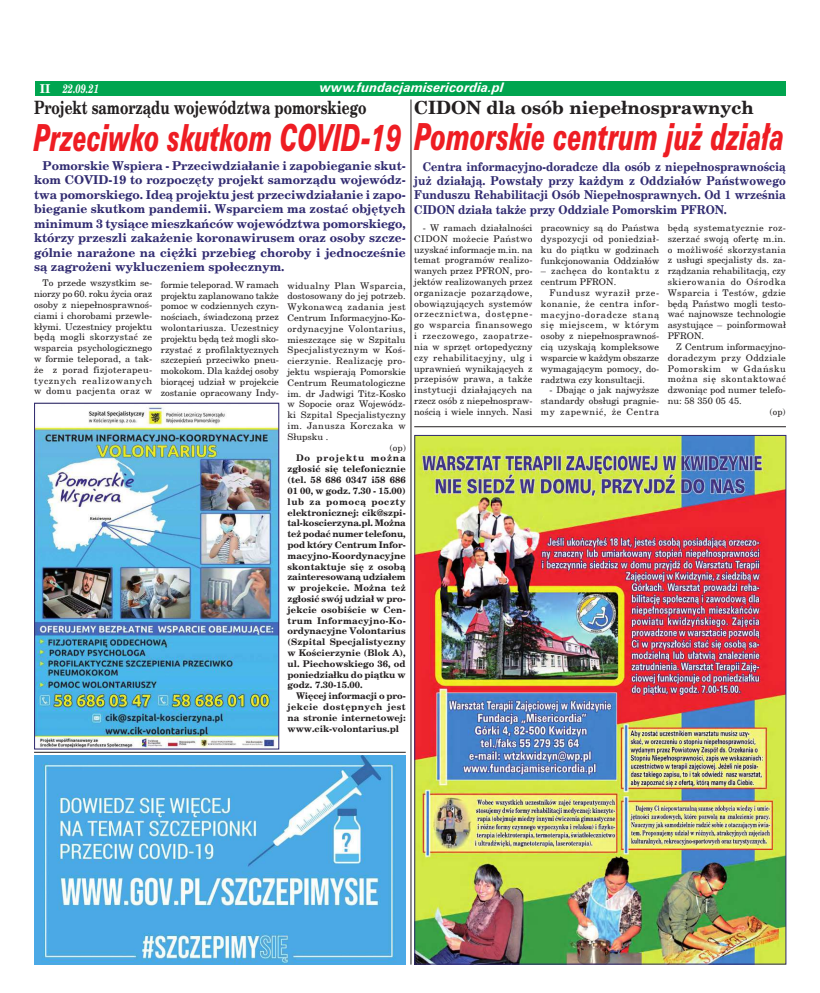
<style>
.page{position:relative;width:820px;height:993px;background:#fff}
.page>*{position:absolute;margin:0;border:0;box-sizing:border-box;transform-origin:0 0}
.t1{font:italic 34px "Zurich Blk PL";color:#ee1d23;scale:.63 1}
.t2{font:italic 34px "Zurich Blk PL";color:#ee1d23;scale:.62 1}
.t3{font:700 18px "New Brunswick";color:#231f20;scale:.76 1}
.t4{font:700 18px "New Brunswick";color:#231f20}
.t5{font:700 12px/14.4px "New Brunswick";color:#312b71;text-align:justify}
.t6{font:700 12px/14.4px "New Brunswick";color:#312b71;text-align:justify;scale:.91 1}
.t7{font:italic 700 12px "Zurich PL";color:#fff}
.t8{font:italic 700 12px "New Brunswick";color:#fff;scale:.75 1}
.t9{font:9px/10.8px "New Brunswick";letter-spacing:.005em;color:#231f20;text-align:justify}
.t10{font:9px/10.8px "New Brunswick";letter-spacing:.005em;color:#231f20;text-align:justify;scale:1.04 1}
.t11{font:700 9px/10.8px "New Brunswick";color:#231f20;text-align:justify}
.t12{font:9px "New Brunswick";letter-spacing:.04em;color:#231f20;scale:1.04 1}
.t13{font:9px "New Brunswick";letter-spacing:.03em;color:#231f20;scale:1.04 1}
.t14{font:9px/10.8px "New Brunswick";letter-spacing:.045em;color:#231f20}
.t15{font:9px "New Brunswick";letter-spacing:.035em;color:#231f20;scale:1.04 1}
.t16{font:9px "New Brunswick";letter-spacing:.035em;color:#231f20}
.t17{font:9px "New Brunswick";letter-spacing:.055em;color:#231f20}
.t18{font:9px "New Brunswick";letter-spacing:.06em;color:#231f20}
.s1{font-style:normal}
</style>
<div class="page">
<div style="left:35px;top:82px;width:750px;height:14px;background:#00a54f"></div>
<img style="left:416px;top:437px;width:368px;height:525px">
<img style="left:36px;top:405px;width:241px;height:342px">
<div style="left:34px;top:402px;width:245px;height:347px;border:1px solid #312b71"></div>
<hr style="left:34px;top:751px;width:371px;height:1px;background:#231f20">
<hr style="left:410px;top:99px;width:1px;height:865px;background:#231f20">
<img style="left:34px;top:755px;width:371px;height:209px">
<hr style="left:414px;top:426px;width:371px;height:1px;background:#231f20">
<h3 class="t8" style="left:40px;top:81px;width:80px"><span class="s1">II</span> 22.09.21</h3>
<h3 class="t7" style="left:319px;top:79px;width:186px">www.fundacjamisericordia.pl</h3>
<h2 class="t3" style="left:34px;top:96px;width:438px">Projekt samorządu województwa pomorskiego</h2>
<h1 class="t2" style="left:34px;top:115px;width:594px">Przeciwko skutkom COVID-19</h1>
<p class="t5" style="left:34px;top:158px;width:373px;text-indent:8px">Pomorskie Wspiera - Przeciwdziałanie i zapobieganie skut&shy;kom COVID-19 to rozpoczęty projekt samorządu wojewódz&shy;twa pomorskiego. Ideą projektu jest przeciwdziałanie i zapo&shy;bieganie skutkom pandemii. Wsparciem ma zostać objętych minimum 3 tysiące mieszkańców województwa pomorskiego, którzy przeszli zakażenie koronawirusem oraz osoby szcze&shy;gólnie narażone na ciężki przebieg choroby i jednocześnie są zagrożeni wykluczeniem społecznym.</p>
<p class="t10" style="left:34px;top:277px;width:115px;text-indent:8px">To przede wszystkim se&shy;niorzy po 60. roku życia oraz osoby z niepełnosprawnoś&shy;ciami i chorobami przewle&shy;kłymi. Uczestnicy projektu będą mogli skorzystać ze wsparcia psychologicznego w formie teleporad, a tak&shy;że z porad fizjoterapeu&shy;tycznych realizowanych w domu pacjenta oraz w</p>
<p class="t10" style="left:161px;top:279px;width:115px">formie teleporad. W ramach projektu zaplanowano także pomoc w codziennych czyn&shy;nościach, świadczoną przez wolontariusza. Uczestnicy projektu będą też mogli sko&shy;rzystać z profilaktycznych szczepień przeciwko pneu&shy;mokokom. Dla każdej osoby biorącej udział w projekcie zostanie opracowany Indy-</p>
<p class="t13" style="left:287px;top:279px;width:115px">widualny Plan Wsparcia,</p>
<h2 class="t4" style="left:414px;top:96px;width:341px">CIDON dla osób niepełnosprawnych</h2>
<h1 class="t1" style="left:414px;top:114px;width:588px">Pomorskie centrum już działa</h1>
<p class="t6" style="left:414px;top:159px;width:410px;text-indent:8px">Centra informacyjno-doradcze dla osób z niepełnosprawnością już działają. Powstały przy każdym z Oddziałów Państwowego Funduszu Rehabilitacji Osób Niepełnosprawnych. Od 1 września CIDON działa także przy Oddziale Pomorskim PFRON.</p>
<p class="t9" style="left:414px;top:222px;width:120px;text-indent:8px">- W ramach działalności CIDON możecie Państwo uzyskać informacje m.in. na temat programów realizo&shy;wanych przez PFRON, pro&shy;jektów realizowanych przez organizacje pozarządowe, obowiązujących systemów orzecznictwa, dostępne&shy;go wsparcia finansowego i rzeczowego, zaopatrze&shy;nia w sprzęt ortopedyczny czy rehabilitacyjny, ulg i uprawnień wynikających z przepisów prawa, a także instytucji działających na rzecz osób z niepełnospraw&shy;nością i wiele innych. Nasi</p>
<p class="t9" style="left:540px;top:222px;width:120px">pracownicy są do Państwa dyspozycji od poniedział&shy;ku do piątku w godzinach funkcjonowania Oddziałów</p>
<p class="t9" style="left:667px;top:222px;width:120px">będą systematycznie roz&shy;szerzać swoją ofertę m.in. o możliwość skorzystania z usługi specjalisty ds. za&shy;rządzania rehabilitacją, czy skierowania do Ośrodka Wsparcia i Testów, gdzie będą Państwo mogli testo&shy;wać najnowsze technologie asystujące – poinformował PFRON.</p>
<p class="t9" style="left:676px;top:341px;width:111px">Z Centrum informacyjno-</p>
<p class="t16" style="left:667px;top:352px;width:120px">doradczym przy Oddziale</p>
<p class="t18" style="left:667px;top:362px;width:120px">Pomorskim w Gdańsku</p>
<p class="t17" style="left:667px;top:373px;width:120px">można się skontaktować</p>
<p class="t9" style="left:667px;top:384px;width:120px">dzwoniąc pod numer telefo-</p>
<p class="t9" style="left:667px;top:395px;width:75px">nu: 58 350 05 45.</p>
<p class="t9" style="left:769px;top:406px;width:17px">(op)</p>
<p class="t14" style="left:540px;top:265px;width:120px">– zachęca do kontaktu z centrum PFRON.</p>
<p class="t9" style="left:540px;top:287px;width:120px;text-indent:8px">Fundusz wyraził prze&shy;konanie, że centra infor&shy;macyjno-doradcze staną się miejscem, w którym osoby z niepełnosprawnoś&shy;cią uzyskają kompleksowe wsparcie w każdym obszarze wymagającym pomocy, do&shy;radztwa czy konsultacji.</p>
<p class="t9" style="left:540px;top:384px;width:120px;text-indent:8px">- Dbając o jak najwyższe standardy obsługi pragnie&shy;my zapewnić, że Centra</p>
<p class="t10" style="left:287px;top:290px;width:115px">dostosowany do jej potrzeb.</p>
<p class="t12" style="left:287px;top:301px;width:115px">Wykonawcą zadania jest</p>
<p class="t10" style="left:287px;top:312px;width:115px">Centrum Informacyjno-Ko-</p>
<p class="t15" style="left:287px;top:323px;width:115px">ordynacyjne Volontarius,</p>
<p class="t10" style="left:287px;top:333px;width:115px">mieszczące się w Szpitalu</p>
<p class="t12" style="left:287px;top:344px;width:115px">Specjalistycznym w Koś-</p>
<p class="t13" style="left:287px;top:355px;width:115px">cierzynie. Realizację pro-</p>
<p class="t10" style="left:287px;top:366px;width:115px">jektu wspierają Pomorskie</p>
<p class="t10" style="left:287px;top:377px;width:115px">Centrum Reumatologiczne</p>
<p class="t10" style="left:287px;top:387px;width:115px">im. dr Jadwigi Titz-Kosko</p>
<p class="t10" style="left:287px;top:398px;width:115px">w Sopocie oraz Wojewódz-</p>
<p class="t10" style="left:287px;top:409px;width:115px">ki Szpital Specjalistyczny</p>
<p class="t12" style="left:287px;top:420px;width:115px">im. Janusza Korczaka w</p>
<p class="t10" style="left:287px;top:431px;width:41px">Słupsku .</p>
<p class="t9" style="left:389px;top:441px;width:18px">(op)</p>
<p class="t11" style="left:287px;top:452px;width:120px;text-indent:8px">Do projektu można zgłosić się telefonicznie (tel. 58 686 0347 i58 686<br>01 00, w godz. 7.30 - 15.00) lub za pomocą poczty elektronicznej: cik@szpi&shy;tal-koscierzyna.pl. Można też podać numer telefonu, pod który Centrum Infor&shy;macyjno-Koordynacyjne skontaktuje się z osobą zainteresowaną udziałem w projekcie. Można też zgłosić swój udział w pro&shy;jekcie osobiście w Cen&shy;trum Informacyjno-Ko&shy;ordynacyjne Volontarius (Szpital Specjalistyczny w Kościerzynie (Blok A), ul. Piechowskiego 36, od poniedziałku do piątku w godz. 7.30-15.00.</p>
<p class="t11" style="left:287px;top:690px;width:120px;text-indent:8px">Więcej informacji o pro&shy;jekcie dostępnych jest na stronie internetowej: www.cik-volontarius.pl</p>
</div>
